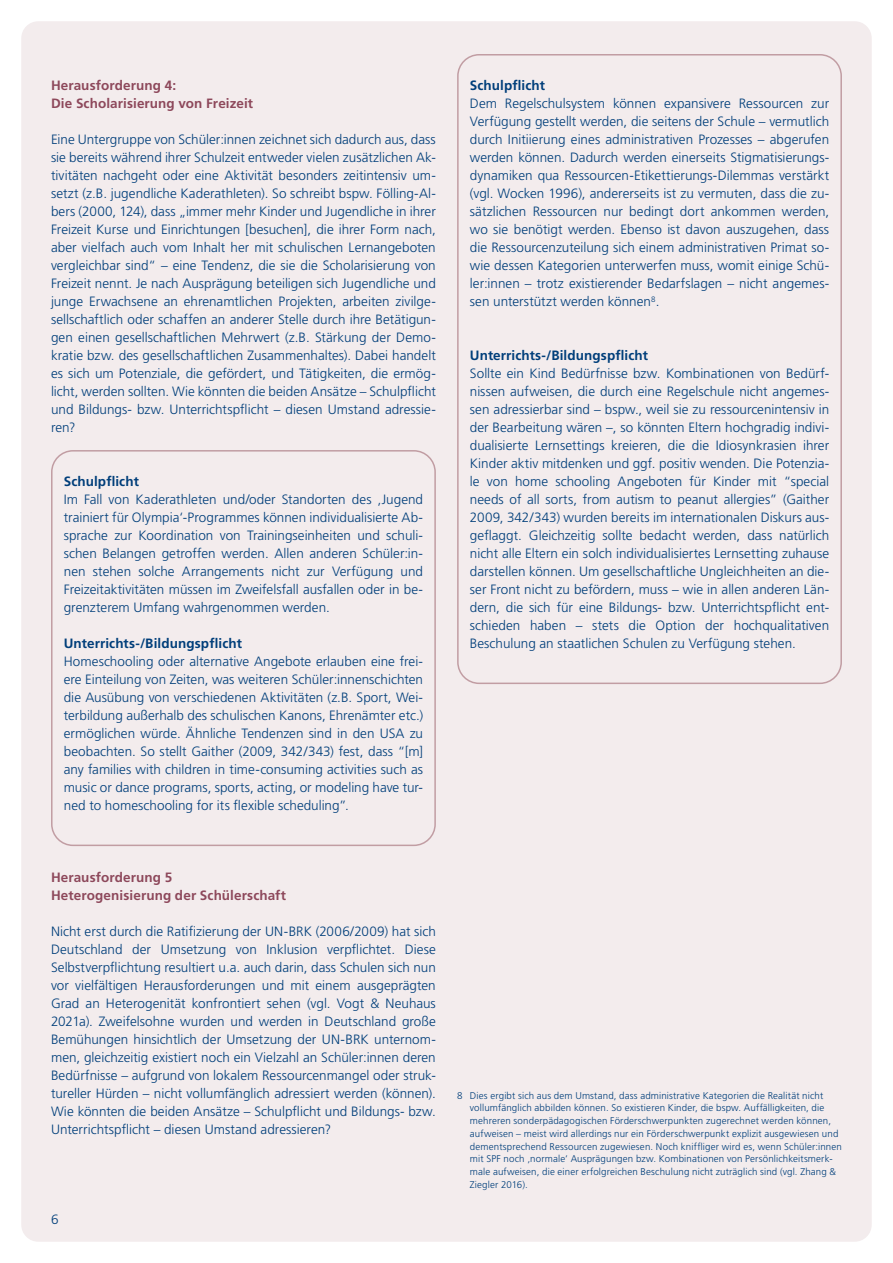
<style>
.page{position:relative;width:893px;height:1263px;background:#fff}
.page>*{position:absolute;margin:0;border:0;box-sizing:border-box;transform-origin:0 0}
.Copy{font:300 13.5px/18px "Frutiger LT Std";color:#003e7a;text-align:justify}
.Copy-2{font:700 13.5px/18px "Frutiger LT Std";letter-spacing:.01em;color:#8d485b}
.Copy-3{font:700 13.5px "Frutiger LT Std";letter-spacing:.01em;color:#003e7a}
.Fußnoten{font:300 9.75px/12.8px "Frutiger LT Std";letter-spacing:.015em;color:#003e7a}
</style>
<div class="page">
<div style="left:21px;top:21px;width:851px;height:1221px;background:#f3eced;border-radius:17px"></div>
<div style="left:51px;top:450px;width:385px;height:396px;border:2px solid #c19da3;border-radius:21px"></div>
<div style="left:457px;top:54px;width:385px;height:630px;border:2px solid #c19da3;border-radius:21px"></div>
<p class="Copy-2" style="left:51px;top:76px;width:204px">Herausforderung 4:<br>Die Scholarisierung von Freizeit</p>
<p class="Copy" style="left:51px;top:131px;width:386px">Eine Untergruppe von Schüler:innen zeichnet sich dadurch aus, dass sie bereits während ihrer Schulzeit entweder vielen zusätzlichen Ak&shy;tivitäten nachgeht oder eine Aktivität besonders zeitintensiv um&shy;setzt (z.B. jugendliche Kaderathleten). So schreibt bspw. Fölling-Al&shy;bers (2000, 124), dass „immer mehr Kinder und Jugendliche in ihrer Freizeit Kurse und Einrichtungen [besuchen], die ihrer Form nach, aber vielfach auch vom Inhalt her mit schulischen Lernangeboten vergleichbar sind“ – eine Tendenz, die sie die Scholarisierung von Freizeit nennt. Je nach Ausprägung beteiligen sich Jugendliche und junge Erwachsene an ehrenamtlichen Projekten, arbeiten zivilge&shy;sellschaftlich oder schaffen an anderer Stelle durch ihre Betätigun&shy;gen einen gesellschaftlichen Mehrwert (z.B. Stärkung der Demo&shy;kratie bzw. des gesellschaftlichen Zusammenhaltes). Dabei handelt es sich um Potenziale, die gefördert, und Tätigkeiten, die ermög&shy;licht, werden sollten. Wie könnten die beiden Ansätze – Schulpflicht und Bildungs- bzw. Unterrichtspflicht – diesen Umstand adressie&shy;ren?</p>
<p class="Copy-3" style="left:64px;top:473px;width:77px">Schulpflicht</p>
<p class="Copy" style="left:64px;top:491px;width:361px">Im Fall von Kaderathleten und/oder Standorten des ‚Jugend trainiert für Olympia‘-Programmes können individualisierte Ab&shy;sprache zur Koordination von Trainingseinheiten und schuli&shy;schen Belangen getroffen werden. Allen anderen Schüler:in&shy;nen stehen solche Arrangements nicht zur Verfügung und Freizeitaktivitäten müssen im Zweifelsfall ausfallen oder in be&shy;grenzterem Umfang wahrgenommen werden.</p>
<p class="Copy-3" style="left:64px;top:635px;width:180px">Unterrichts-/Bildungspflicht</p>
<p class="Copy" style="left:64px;top:653px;width:361px">Homeschooling oder alternative Angebote erlauben eine frei&shy;ere Einteilung von Zeiten, was weiteren Schüler:innenschichten die Ausübung von verschiedenen Aktivitäten (z.B. Sport, Wei&shy;terbildung außerhalb des schulischen Kanons, Ehrenämter etc.) ermöglichen würde. Ähnliche Tendenzen sind in den USA zu beobachten. So stellt Gaither (2009, 342/343) fest, dass “[m] any families with children in time-consuming activities such as music or dance programs, sports, acting, or modeling have tur&shy;ned to homeschooling for its flexible scheduling”.</p>
<p class="Copy-3" style="left:470px;top:77px;width:77px">Schulpflicht</p>
<p class="Copy" style="left:470px;top:95px;width:361px">Dem Regelschulsystem können expansivere Ressourcen zur Verfügung gestellt werden, die seitens der Schule – vermutlich durch Initiierung eines administrativen Prozesses – abgerufen werden können. Dadurch werden einerseits Stigmatisierungs&shy;dynamiken qua Ressourcen-Etikettierungs-Dilemmas verstärkt (vgl. Wocken 1996), andererseits ist zu vermuten, dass die zu&shy;sätzlichen Ressourcen nur bedingt dort ankommen werden, wo sie benötigt werden. Ebenso ist davon auszugehen, dass die Ressourcenzuteilung sich einem administrativen Primat so&shy;wie dessen Kategorien unterwerfen muss, womit einige Schü&shy;ler:innen – trotz existierender Bedarfslagen – nicht angemes&shy;sen unterstützt werden können<sup>8</sup>.</p>
<p class="Copy-3" style="left:470px;top:347px;width:180px">Unterrichts-/Bildungspflicht</p>
<p class="Copy" style="left:470px;top:365px;width:361px">Sollte ein Kind Bedürfnisse bzw. Kombinationen von Bedürf&shy;nissen aufweisen, die durch eine Regelschule nicht angemes&shy;sen adressierbar sind – bspw., weil sie zu ressourcenintensiv in der Bearbeitung wären –, so könnten Eltern hochgradig indivi&shy;dualisierte Lernsettings kreieren, die die Idiosynkrasien ihrer Kinder aktiv mitdenken und ggf. positiv wenden. Die Potenzia&shy;le von home schooling Angeboten für Kinder mit “special needs of all sorts, from autism to peanut allergies” (Gaither 2009, 342/343) wurden bereits im internationalen Diskurs aus&shy;geflaggt. Gleichzeitig sollte bedacht werden, dass natürlich nicht alle Eltern ein solch individualisiertes Lernsetting zuhause darstellen können. Um gesellschaftliche Ungleichheiten an die&shy;ser Front nicht zu befördern, muss – wie in allen anderen Län&shy;dern, die sich für eine Bildungs- bzw. Unterrichtspflicht ent&shy;schieden haben – stets die Option der hochqualitativen Beschulung an staatlichen Schulen zu Verfügung stehen.</p>
<p class="Copy-2" style="left:51px;top:868px;width:123px">Herausforderung 5</p>
<p class="Copy-2" style="left:51px;top:886px;width:237px">Heterogenisierung der Schülerschaft</p>
<p class="Copy" style="left:51px;top:923px;width:386px">Nicht erst durch die Ratifizierung der UN-BRK (2006/2009) hat sich Deutschland der Umsetzung von Inklusion verpflichtet. Diese Selbstverpflichtung resultiert u.a. auch darin, dass Schulen sich nun vor vielfältigen Herausforderungen und mit einem ausgeprägten Grad an Heterogenität konfrontiert sehen (vgl. Vogt &amp; Neuhaus 2021a). Zweifelsohne wurden und werden in Deutschland große Bemühungen hinsichtlich der Umsetzung der UN-BRK unternom&shy;men, gleichzeitig existiert noch ein Vielzahl an Schüler:innen deren Bedürfnisse – aufgrund von lokalem Ressourcenmangel oder struk&shy;tureller Hürden – nicht vollumfänglich adressiert werden (können).<br>Wie könnten die beiden Ansätze – Schulpflicht und Bildungs- bzw.<br>Unterrichtspflicht – diesen Umstand adressieren?</p>
<p class="Copy" style="left:51px;top:1211px;width:9px">6</p>
<p class="Fußnoten" style="left:470px;top:1089px;width:373px;text-indent:-13px">8 Dies ergibt sich aus dem Umstand, dass administrative Kategorien die Realität nicht vollumfänglich abbilden können. So existieren Kinder, die bspw. Auffälligkeiten, die mehreren sonderpädagogischen Förderschwerpunkten zugerechnet werden können, aufweisen – meist wird allerdings nur ein Förderschwerpunkt explizit ausgewiesen und dementsprechend Ressourcen zugewiesen. Noch kniffliger wird es, wenn Schüler:innen mit SPF noch ‚normale‘ Ausprägungen bzw. Kombinationen von Persönlichkeitsmerk&shy;male aufweisen, die einer erfolgreichen Beschulung nicht zuträglich sind (vgl. Zhang &amp; Ziegler 2016).</p>
</div>
